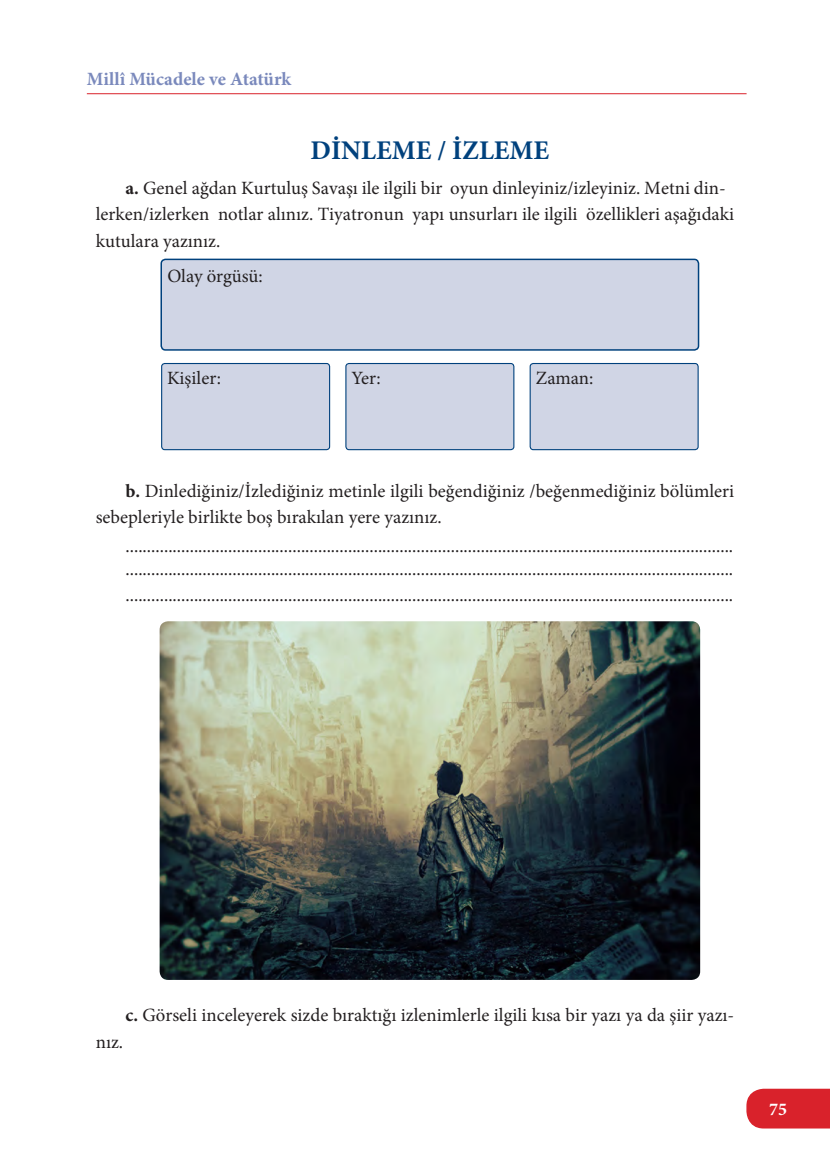
<style>
.page{position:relative;width:830px;height:1170px;background:#fff}
.page>*{position:absolute;margin:0;border:0;box-sizing:border-box;transform-origin:0 0}
.metin{font:700 27px "Minion Pro";color:#00417d}
.metin-2{font:18.75px/26.4px "Minion Pro";color:#231f20}
.t1{font:700 18.75px "Minion Pro";color:#7a89bc}
.t2{font:700 18px "Minion Pro";color:#fff}
.s1{font-weight:700}
</style>
<div class="page">
<hr style="left:87px;top:93px;width:659px;height:1px;background:#d9222b">
<svg style="left:746px;top:1088px;width:83px;height:40px;background:#db2e37"></svg>
<div style="left:161px;top:259px;width:537px;height:91px;background:#d0d5e5;border-radius:4px"></div>
<div style="left:160px;top:258px;width:539px;height:92px;border:2px solid #00417d;border-radius:4px"></div>
<div style="left:161px;top:363px;width:168px;height:86px;background:#d0d5e5;border-radius:3px"></div>
<div style="left:161px;top:363px;width:169px;height:87px;border:1px solid #00417d;border-radius:3px"></div>
<div style="left:346px;top:363px;width:167px;height:86px;background:#d0d5e5;border-radius:3px"></div>
<div style="left:345px;top:363px;width:169px;height:87px;border:1px solid #00417d;border-radius:3px"></div>
<div style="left:530px;top:363px;width:167px;height:86px;background:#d0d5e5;border-radius:3px"></div>
<div style="left:529px;top:363px;width:169px;height:87px;border:1px solid #00417d;border-radius:3px"></div>
<img style="left:159px;top:621px;width:540px;height:358px">
<p class="t1" style="left:87px;top:65px;width:206px">Millî Mücadele ve Atatürk</p>
<p class="metin" style="left:310px;top:131px;width:240px">DİNLEME / İZLEME</p>
<p class="metin-2" style="left:96px;top:175px;width:639px;text-indent:30px"><span class="s1">a.</span> Genel ağdan Kurtuluş Savaşı ile ilgili bir oyun dinleyiniz/izleyiniz. Metni din&shy;lerken/izlerken notlar alınız. Tiyatronun yapı unsurları ile ilgili özellikleri aşağıdaki kutulara yazınız.</p>
<p class="metin-2" style="left:167px;top:263px;width:97px">Olay örgüsü:</p>
<p class="metin-2" style="left:167px;top:364px;width:55px">Kişiler:</p>
<p class="metin-2" style="left:351px;top:364px;width:31px">Yer:</p>
<p class="metin-2" style="left:535px;top:364px;width:59px">Zaman:</p>
<p class="metin-2" style="left:96px;top:478px;width:639px;text-indent:30px"><span class="s1">b.</span> Dinlediğiniz/İzlediğiniz metinle ilgili beğendiğiniz /beğenmediğiniz bölümleri sebepleriyle birlikte boş bırakılan yere yazınız.</p>
<p class="metin-2" style="left:125px;top:533px;width:609px">..............................................................................................................................................</p>
<p class="metin-2" style="left:125px;top:556px;width:609px">..............................................................................................................................................</p>
<p class="metin-2" style="left:125px;top:582px;width:609px">..............................................................................................................................................</p>
<p class="metin-2" style="left:125px;top:1002px;width:610px"><span class="s1">c.</span> Görseli inceleyerek sizde bıraktığı izlenimlerle ilgili kısa bir yazı ya da şiir yazı-</p>
<p class="metin-2" style="left:96px;top:1028px;width:29px">nız.</p>
<p class="t2" style="left:768px;top:1096px;width:19px">75</p>
</div>
